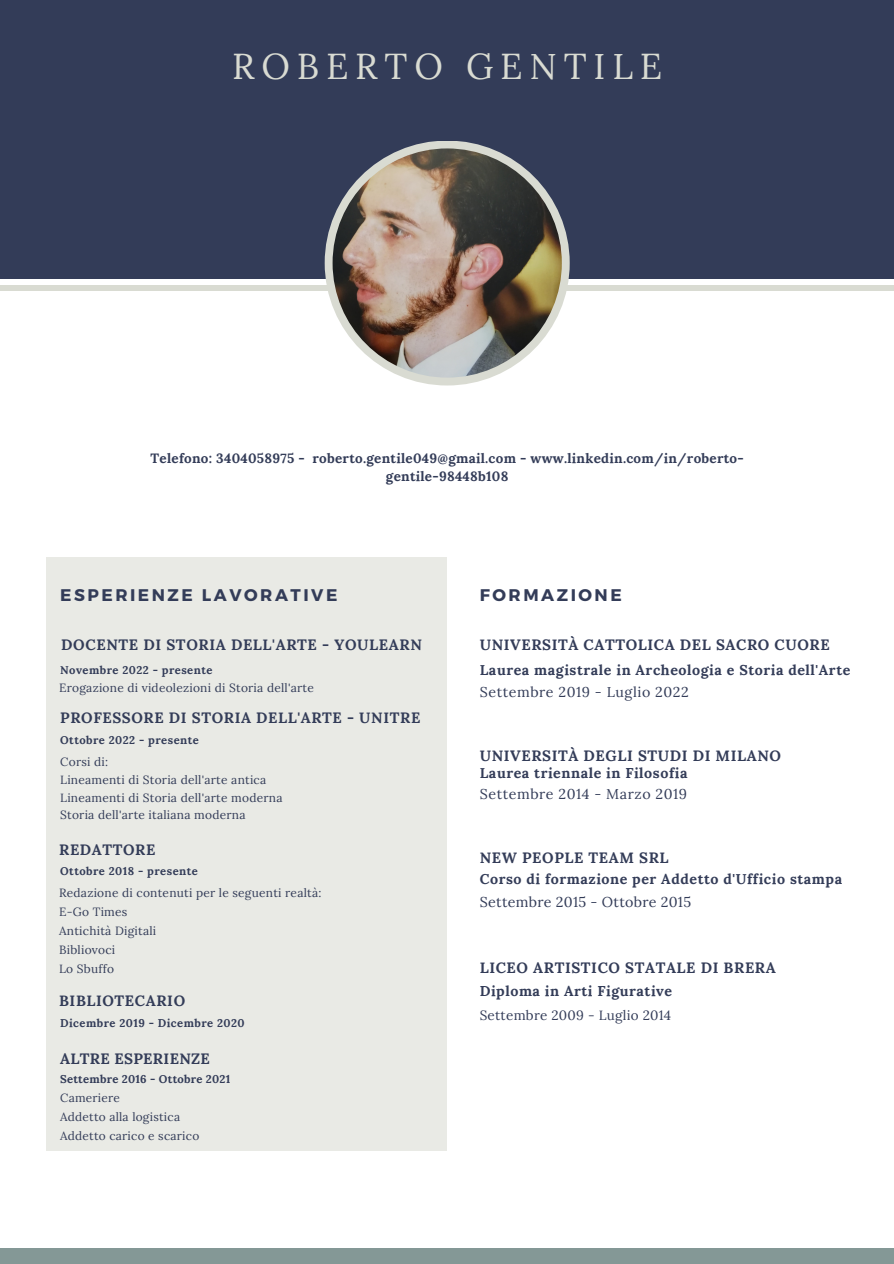
<style>
.page{position:relative;width:894px;height:1264px;background:#fff}
.page>*{position:absolute;margin:0;border:0;box-sizing:border-box;transform-origin:0 0}
.t1{font:35.85px "Lora";letter-spacing:.19em;color:#d9dbd2}
.t2{font:700 16.8px "Montserrat";letter-spacing:.15em;color:#333c58}
.t3{font:700 15px "Lora";letter-spacing:.04em;color:#333c58}
.t4{font:700 15px "Lora";letter-spacing:.02em;color:#333c58}
.t5{font:700 14.25px "Lora";letter-spacing:.04em;color:#333c58}
.t6{font:14.25px "Lora";letter-spacing:.04em;color:#333c58}
.t7{font:14.25px "Lora";letter-spacing:.02em;color:#333c58}
.t8{font:700 13.5px/17.9px "Lora";letter-spacing:.02em;color:#333c58;text-align:center}
.t9{font:13.5px "Lora";letter-spacing:.02em;color:#333c58}
.t10{font:12px/18.9px "Lora";letter-spacing:.02em;color:#333c58}
.t11{font:11.85px/18.8px "Lora";letter-spacing:.02em;color:#333c58}
.t12{font:700 11.25px "Lora";letter-spacing:.04em;color:#333c58}
.t13{font:700 11.25px "Lora";letter-spacing:.02em;color:#333c58}
</style>
<div class="page">
<div style="left:0;top:0;width:893px;height:278px;background:#333c58"></div>
<div style="left:46px;top:557px;width:400px;height:594px;background:#e9eae5"></div>
<div style="left:0;top:285px;width:893px;height:6px;background:#d9dbd2"></div>
<div style="left:0;top:1247px;width:893px;height:16px;background:#849896"></div>
<div style="left:324px;top:140px;width:245px;height:245px;background:#d9dbd2;border-radius:50%"></div>
<img style="left:332px;top:148px;width:229px;height:229px;border-radius:50%">
<h1 class="t1" style="left:232px;top:43px;width:431px">ROBERTO GENTILE</h1>
<p class="t8" style="left:150px;top:449px;width:594px">Telefono: 3404058975 - roberto.gentile049@gmail.com - www.linkedin.com/in/roberto&shy;gentile-98448b108</p>
<h2 class="t2" style="left:60px;top:583px;width:278px">ESPERIENZE LAVORATIVE</h2>
<p class="t3" style="left:61px;top:635px;width:362px">DOCENTE DI STORIA DELL'ARTE - YOULEARN</p>
<p class="t12" style="left:60px;top:662px;width:154px">Novembre 2022 - presente</p>
<p class="t10" style="left:59px;top:678px;width:256px">Erogazione di videolezioni di Storia dell'arte</p>
<p class="t3" style="left:60px;top:708px;width:361px">PROFESSORE DI STORIA DELL'ARTE - UNITRE</p>
<p class="t12" style="left:60px;top:733px;width:140px">Ottobre 2022 - presente</p>
<p class="t10" style="left:60px;top:752px;width:224px;line-height:17.9px">Corsi di:<br>Lineamenti di Storia dell'arte antica<br>Lineamenti di Storia dell'arte moderna<br>Storia dell'arte italiana moderna</p>
<p class="t3" style="left:59px;top:839px;width:98px">REDATTORE</p>
<p class="t10" style="left:59px;top:883px;width:264px">Redazione di contenuti per le seguenti realtà:<br>E-Go Times<br>Antichità Digitali<br>Bibliovoci<br>Lo Sbuffo</p>
<p class="t12" style="left:60px;top:864px;width:139px">Ottobre 2018 - presente</p>
<p class="t3" style="left:59px;top:990px;width:127px">BIBLIOTECARIO</p>
<p class="t12" style="left:60px;top:1015px;width:186px">Dicembre 2019 - Dicembre 2020</p>
<p class="t4" style="left:60px;top:1048px;width:151px">ALTRE ESPERIENZE</p>
<p class="t13" style="left:60px;top:1071px;width:172px">Settembre 2016 - Ottobre 2021</p>
<p class="t11" style="left:60px;top:1088px;width:141px">Cameriere<br>Addetto alla logistica<br>Addetto carico e scarico</p>
<h2 class="t2" style="left:479px;top:583px;width:143px">FORMAZIONE</h2>
<p class="t3" style="left:479px;top:634px;width:351px">UNIVERSITÀ CATTOLICA DEL SACRO CUORE</p>
<p class="t5" style="left:479px;top:661px;width:372px">Laurea magistrale in Archeologia e Storia dell'Arte</p>
<p class="t6" style="left:479px;top:682px;width:210px">Settembre 2019 - Luglio 2022</p>
<p class="t3" style="left:479px;top:746px;width:303px">UNIVERSITÀ DEGLI STUDI DI MILANO</p>
<p class="t5" style="left:479px;top:763px;width:209px">Laurea triennale in Filosofia</p>
<p class="t6" style="left:479px;top:785px;width:209px">Settembre 2014 - Marzo 2019</p>
<p class="t3" style="left:479px;top:848px;width:190px">NEW PEOPLE TEAM SRL</p>
<p class="t5" style="left:479px;top:870px;width:364px">Corso di formazione per Addetto d'Ufficio stampa</p>
<p class="t7" style="left:479px;top:892px;width:213px">Settembre 2015 - Ottobre 2015</p>
<p class="t3" style="left:479px;top:958px;width:297px">LICEO ARTISTICO STATALE DI BRERA</p>
<p class="t5" style="left:479px;top:982px;width:194px">Diploma in Arti Figurative</p>
<p class="t9" style="left:479px;top:1006px;width:193px">Settembre 2009 - Luglio 2014</p>
</div>
